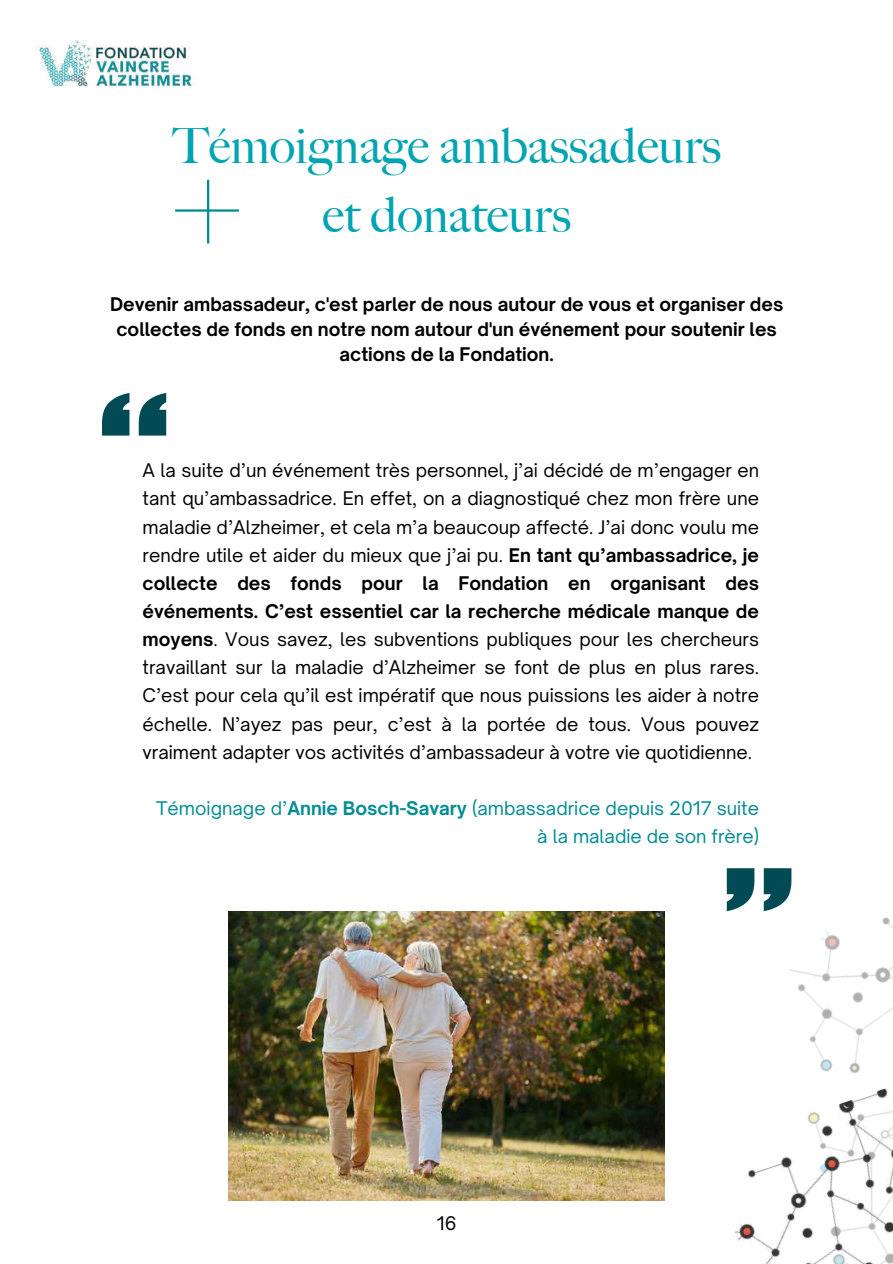
<style>
.page{position:relative;width:893px;height:1264px;background:#fff}
.page>*{position:absolute;margin:0;border:0;box-sizing:border-box;transform-origin:0 0}
.t1{font:500 49.5px/68.7px "Big Caslon";color:#00a4b2;text-align:center}
.t2{font:18px/28.2px "Open Sauce One";color:#000;text-align:justify}
.t3{font:700 18px/24.8px "Open Sauce One";color:#000;text-align:center}
.t4{font:18px/28.2px "Open Sauce One";color:#008c95;text-align:right}
.s1{font-weight:700}
</style>
<div class="page">
<hr style="left:175px;top:209px;width:64px;height:3px;background:#008c95">
<hr style="left:207px;top:180px;width:2px;height:63px;background:#008c95">
<img style="left:35px;top:40px;width:159px;height:47px">
<svg style="left:102px;top:393px;width:64px;height:42px"></svg>
<img style="left:229px;top:911px;width:435px;height:289px">
<img style="left:664px;top:868px;width:228px;height:333px">
<img style="left:706px;top:1023px;width:186px;height:240px">
<h1 class="t1" style="left:172px;top:112px;width:550px">Témoignage ambassadeurs et donateurs</h1>
<p class="t3" style="left:110px;top:292px;width:674px">Devenir ambassadeur, c'est parler de nous autour de vous et organiser des collectes de fonds en notre nom autour d'un événement pour soutenir les actions de la Fondation.</p>
<p class="t2" style="left:143px;top:456px;width:618px">A la suite d’un événement très personnel, j’ai décidé de m’engager en tant qu’ambassadrice. En effet, on a diagnostiqué chez mon frère une maladie d’Alzheimer, et cela m’a beaucoup affecté. J’ai donc voulu me rendre utile et aider du mieux que j’ai pu. <span class="s1">En tant qu’ambassadrice, je collecte des fonds pour la Fondation en organisant des événements. C’est essentiel car la recherche médicale manque de moyens</span>. Vous savez, les subventions publiques pour les chercheurs travaillant sur la maladie d’Alzheimer se font de plus en plus rares.<br>C’est pour cela qu’il est impératif que nous puissions les aider à notre échelle. N’ayez pas peur, c’est à la portée de tous. Vous pouvez vraiment adapter vos activités d’ambassadeur à votre vie quotidienne.</p>
<p class="t4" style="left:156px;top:794px;width:604px">Témoignage d’<span class="s1">Annie Bosch-Savary</span> (ambassadrice depuis 2017 suite à la maladie de son frère)</p>
<p class="t2" style="left:437px;top:1208px;width:21px">16</p>
</div>
